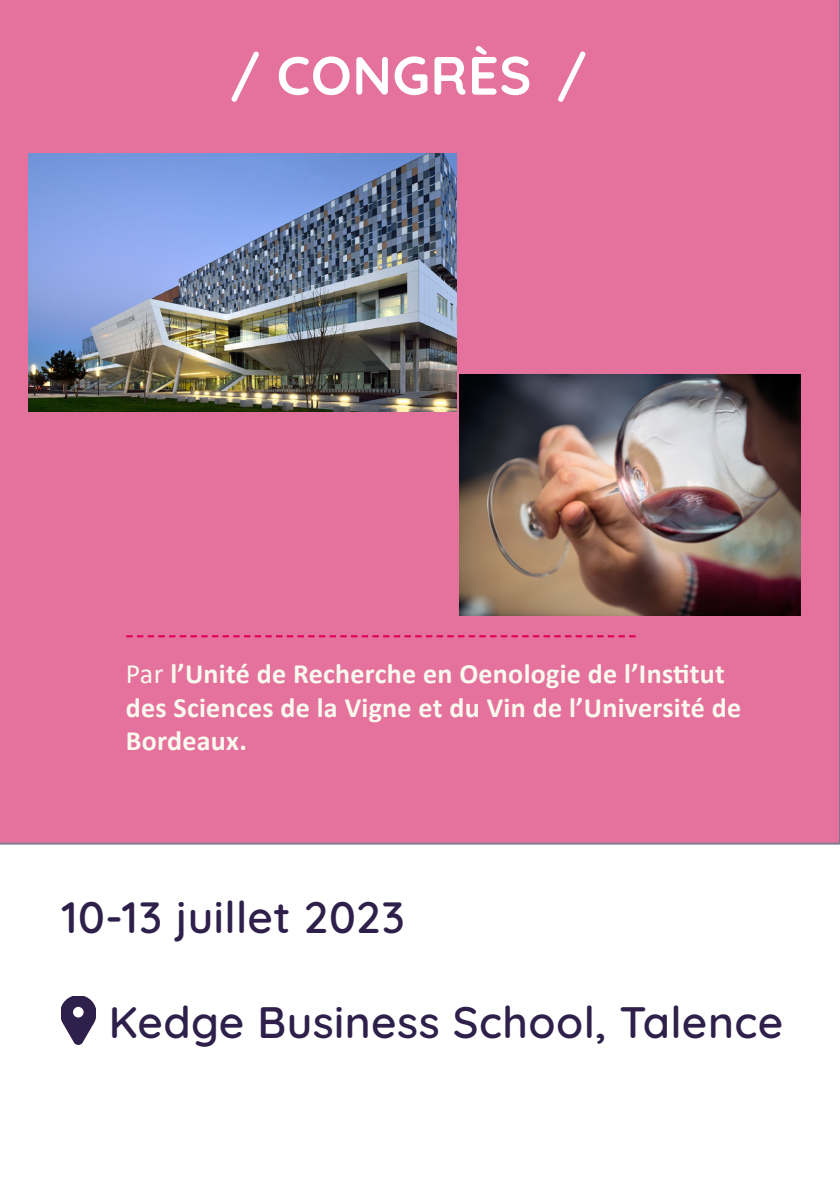
<style>
.page{position:relative;width:840px;height:1191px;background:#fff}
.page>*{position:absolute;margin:0;border:0;box-sizing:border-box;transform-origin:0 0}
.t1{font:700 53.8px "Quicksand";letter-spacing:.01em;color:#fff}
.t2{font:600 44px "Quicksand";letter-spacing:.01em;color:#2e204a}
.t3{font:700 28px/33.6px "Calibri";letter-spacing:.01em;color:#f8faef}
.s1{font-weight:400}
</style>
<div class="page">
<div style="left:0;top:0;width:839px;height:844px;background:#e5729c"></div>
<svg style="left:61px;top:996px;width:35px;height:48px"></svg>
<svg style="left:126px;top:635px;width:509px;height:2px"></svg>
<img style="left:28px;top:153px;width:428px;height:258px">
<img style="left:459px;top:374px;width:340px;height:241px">
<h1 class="t1" style="left:230px;top:34px;width:358px">/ CONGRÈS /</h1>
<p class="t3" style="left:126px;top:656px;width:616px"><span class="s1">Par</span> l’Unité de Recherche en Oenologie de l’Institut des Sciences de la Vigne et du Vin de l’Université de<br>Bordeaux.</p>
<h2 class="t2" style="left:61px;top:883px;width:345px">10-13 juillet 2023</h2>
<h2 class="t2" style="left:109px;top:988px;width:675px">Kedge Business School, Talence</h2>
</div>
